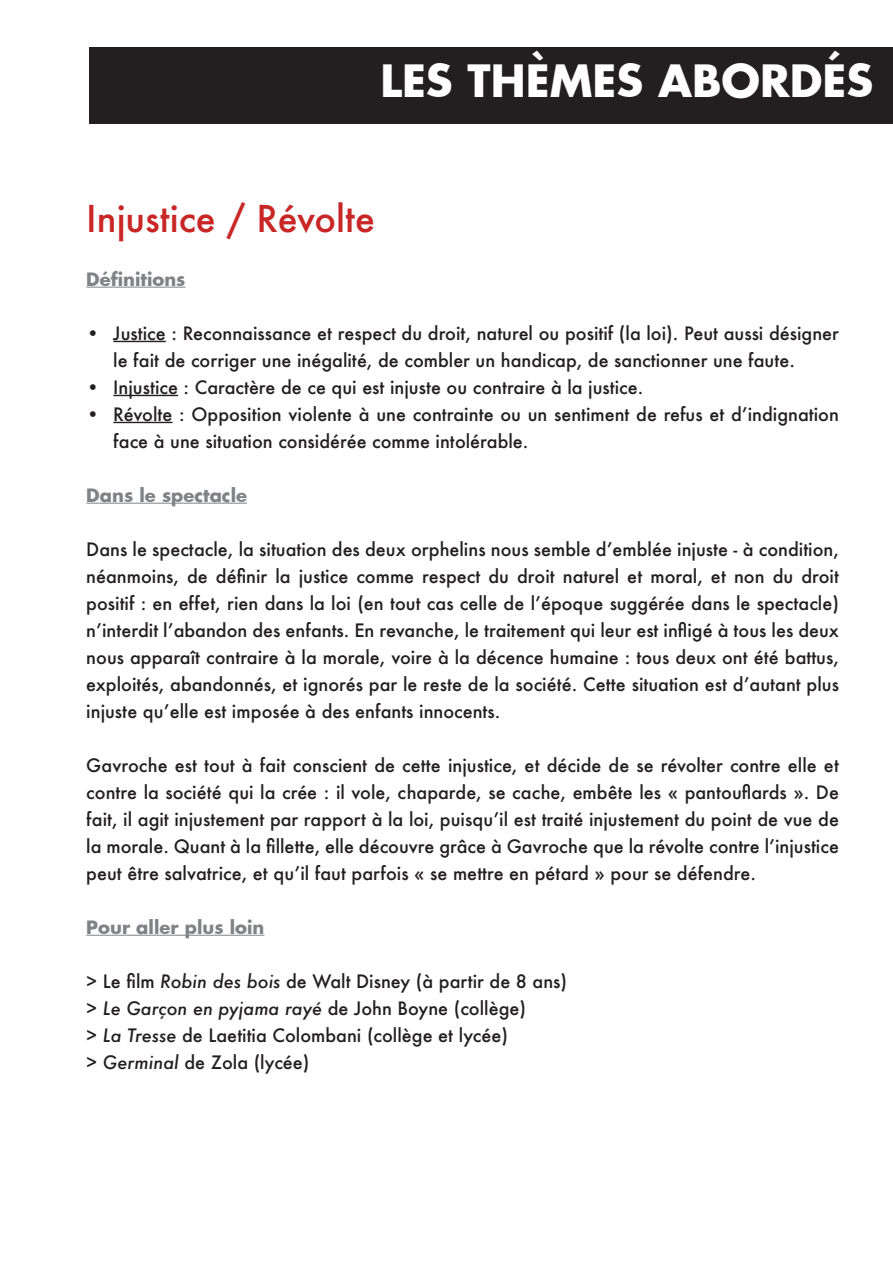
<style>
.page{position:relative;width:893px;height:1263px;background:#fff}
.page>*{position:absolute;margin:0;border:0;box-sizing:border-box;transform-origin:0 0}
.t1{font:700 43.5px "Futura";color:#fff}
.t2{font:500 36px "Futura";color:#c92626}
.t3{font:500 18px/27px "Futura";color:#231f20}
.t4{font:700 18px "Futura";color:#808285}
.s1{font-style:italic}
</style>
<div class="page">
<div style="left:89px;top:47px;width:804px;height:76px;background:#231f20"></div>
<hr style="left:86px;top:287px;width:100px;height:1px;background:#808285">
<hr style="left:113px;top:341px;width:53px;height:1px;background:#231f20">
<hr style="left:113px;top:395px;width:65px;height:1px;background:#231f20">
<hr style="left:113px;top:422px;width:60px;height:1px;background:#231f20">
<hr style="left:86px;top:503px;width:161px;height:1px;background:#808285">
<hr style="left:86px;top:935px;width:178px;height:1px;background:#808285">
<h1 class="t1" style="left:380px;top:51px;width:494px">LES THÈMES ABORDÉS</h1>
<h2 class="t2" style="left:86px;top:194px;width:290px">Injustice / Révolte</h2>
<p class="t4" style="left:86px;top:267px;width:101px">Définitions</p>
<p class="t3" style="left:113px;top:321px;width:727px;text-indent:-27px">• Justice : Reconnaissance et respect du droit, naturel ou positif (la loi). Peut aussi désigner le fait de corriger une inégalité, de combler un handicap, de sanctionner une faute.</p>
<p class="t3" style="left:86px;top:375px;width:558px">• Injustice : Caractère de ce qui est injuste ou contraire à la justice.</p>
<p class="t3" style="left:113px;top:402px;width:727px;text-indent:-27px">• Révolte : Opposition violente à une contrainte ou un sentiment de refus et d’indignation face à une situation considérée comme intolérable.</p>
<p class="t4" style="left:86px;top:483px;width:162px">Dans le spectacle</p>
<p class="t3" style="left:86px;top:535px;width:754px;text-align:justify">Dans le spectacle, la situation des deux orphelins nous semble d’emblée injuste - à condition, néanmoins, de définir la justice comme respect du droit naturel et moral, et non du droit positif : en effet, rien dans la loi (en tout cas celle de l’époque suggérée dans le spectacle) n’interdit l’abandon des enfants. En revanche, le traitement qui leur est infligé à tous les deux nous apparaît contraire à la morale, voire à la décence humaine : tous deux ont été battus, exploités, abandonnés, et ignorés par le reste de la société. Cette situation est d’autant plus injuste qu’elle est imposée à des enfants innocents.</p>
<p class="t3" style="left:86px;top:751px;width:754px;text-align:justify">Gavroche est tout à fait conscient de cette injustice, et décide de se révolter contre elle et contre la société qui la crée : il vole, chaparde, se cache, embête les « pantouflards ». De fait, il agit injustement par rapport à la loi, puisqu’il est traité injustement du point de vue de la morale. Quant à la fillette, elle découvre grâce à Gavroche que la révolte contre l’injustice peut être salvatrice, et qu’il faut parfois « se mettre en pétard » pour se défendre.</p>
<p class="t4" style="left:86px;top:915px;width:180px">Pour aller plus loin</p>
<p class="t3" style="left:86px;top:967px;width:482px">&gt; Le film <span class="s1">Robin des bois</span> de Walt Disney (à partir de 8 ans) &gt; <span class="s1">Le Garçon en pyjama rayé</span> de John Boyne (collège)<br>&gt; <span class="s1">La Tresse</span> de Laetitia Colombani (collège et lycée)<br>&gt; <span class="s1">Germinal</span> de Zola (lycée)</p>
</div>
